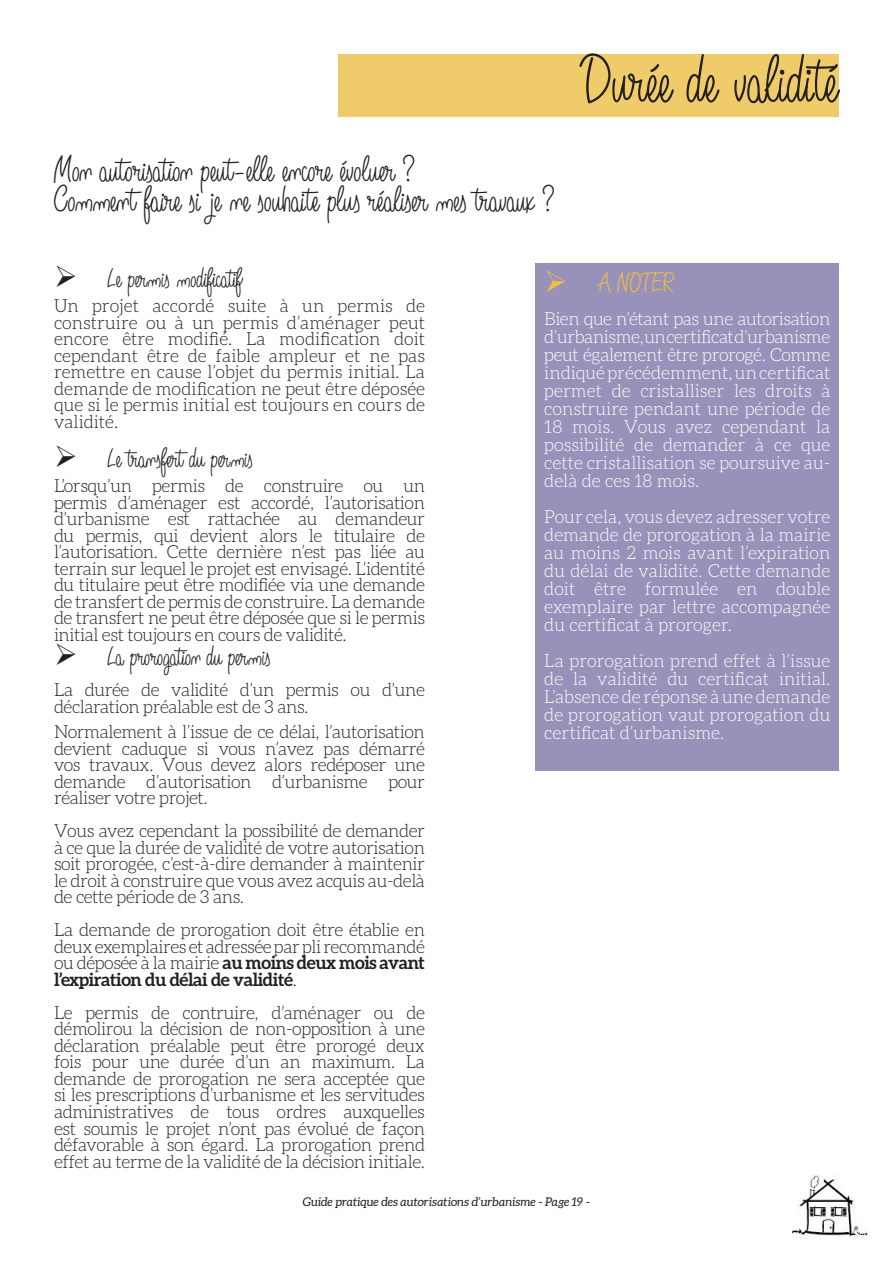
<style>
.page{position:relative;width:893px;height:1263px;background:#fff}
.page>*{position:absolute;margin:0;border:0;box-sizing:border-box;transform-origin:0 0}
.t1{font:72px "Angelique Rose FFP";color:#231f20}
.t2{font:39px/30px "Angelique Rose FFP";letter-spacing:-.005em;color:#231f20}
.t3{font:30px "Angelique Rose FFP";letter-spacing:-.005em;color:#231f20}
.t4{font:30px "Angelique Rose FFP";letter-spacing:-.01em;color:#f0bd45}
.t5{font:300 18px/16.5px "Aleo";letter-spacing:-.025em;color:#231f20;text-align:justify}
.t6{font:300 18px/18px "Aleo";color:#fff;text-align:justify}
.t7{font:italic 12px "Aleo";color:#231f20}
.s1{font-weight:700}
</style>
<div class="page">
<div style="left:339px;top:54px;width:500px;height:62px;background:#f0cb69"></div>
<img style="left:793px;top:1175px;width:75px;height:64px">
<div style="left:536px;top:264px;width:303px;height:507px;background:#9892ba"></div>
<h2 class="t2" style="left:54px;top:156px;width:503px">Mon autorisation peut-elle encore évoluer ?<br>Comment faire si je ne souhaite plus réaliser mes travaux ?</h2>
<h1 class="t1" style="left:581px;top:41px;width:259px">Durée de validité</h1>
<h3 class="t3" style="left:54px;top:262px;width:190px">➢ Le permis modificatif</h3>
<p class="t5" style="left:54px;top:298px;width:373px">Un projet accordé suite à un permis de construire ou à un permis d’aménager peut encore être modifié. La modification doit cependant être de faible ampleur et ne pas remettre en cause l’objet du permis initial. La demande de modification ne peut être déposée que si le permis initial est toujours en cours de validité.</p>
<h3 class="t3" style="left:54px;top:442px;width:201px">➢ Le transfert du permis</h3>
<p class="t5" style="left:54px;top:478px;width:373px">L’orsqu’un permis de construire ou un permis d’aménager est accordé, l’autorisation d’urbanisme est rattachée au demandeur du permis, qui devient alors le titulaire de l’autorisation. Cette dernière n’est pas liée au terrain sur lequel le projet est envisagé. L’identité du titulaire peut être modifiée via une demande de transfert de permis de construire. La demande de transfert ne peut être déposée que si le permis initial est toujours en cours de validité.</p>
<h3 class="t3" style="left:54px;top:640px;width:218px">➢ La prorogation du permis</h3>
<p class="t5" style="left:54px;top:682px;width:373px">La durée de validité d’un permis ou d’une déclaration préalable est de 3 ans.</p>
<p class="t5" style="left:54px;top:724px;width:373px">Normalement à l’issue de ce délai, l’autorisation devient caduque si vous n’avez pas démarré vos travaux. Vous devez alors redéposer une demande d’autorisation d’urbanisme pour réaliser votre projet.</p>
<p class="t5" style="left:54px;top:823px;width:373px">Vous avez cependant la possibilité de demander à ce que la durée de validité de votre autorisation soit prorogée, c’est-à-dire demander à maintenir le droit à construire que vous avez acquis au-delà de cette période de 3 ans.</p>
<p class="t5" style="left:54px;top:922px;width:372px">La demande de prorogation doit être établie en deux exemplaires et adressée par pli recommandé ou déposée à la mairie <span class="s1">au moins deux mois avant l’expiration du délai de validité</span>.</p>
<p class="t5" style="left:54px;top:1004px;width:373px">Le permis de contruire, d’aménager ou de démolirou la décision de non-opposition à une déclaration préalable peut être prorogé deux fois pour une durée d’un an maximum. La demande de prorogation ne sera acceptée que si les prescriptions d’urbanisme et les servitudes administratives de tous ordres auxquelles est soumis le projet n’ont pas évolué de façon défavorable à son égard. La prorogation prend effet au terme de la validité de la décision initiale.</p>
<h3 class="t4" style="left:544px;top:267px;width:131px">➢ A NOTER</h3>
<p class="t6" style="left:544px;top:310px;width:288px">Bien que n’étant pas une autorisation d’urbanisme, un certificat d’urbanisme peut également être prorogé. Comme indiqué précédemment, un certificat permet de cristalliser les droits à construire pendant une période de 18 mois. Vous avez cependant la possibilité de demander à ce que cette cristallisation se poursuive au&shy;delà de ces 18 mois.</p>
<p class="t6" style="left:544px;top:508px;width:288px">Pour cela, vous devez adresser votre demande de prorogation à la mairie au moins 2 mois avant l’expiration du délai de validité. Cette demande doit être formulée en double exemplaire par lettre accompagnée du certificat à proroger.</p>
<p class="t6" style="left:544px;top:652px;width:288px">La prorogation prend effet à l’issue de la validité du certificat initial.<br>L’absence de réponse à une demande de prorogation vaut prorogation du certificat d’urbanisme.</p>
<p class="t7" style="left:303px;top:1195px;width:289px">Guide pratique des autorisations d’urbanisme - Page 19 -</p>
</div>
